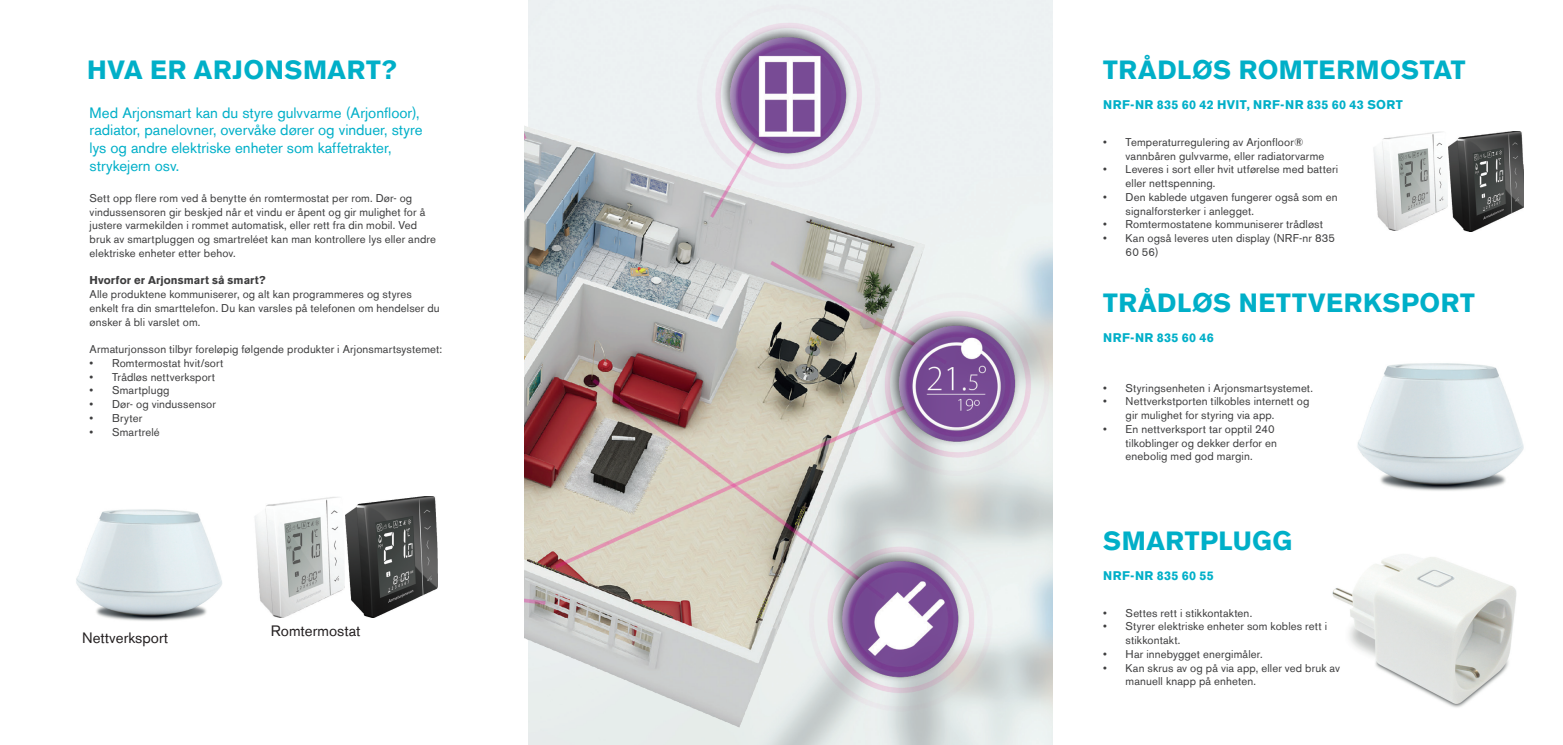
<style>
.page{position:relative;width:1563px;height:745px;background:#fff}
.page>*{position:absolute;margin:0;border:0;box-sizing:border-box;transform-origin:0 0}
.t1{font:700 26.25px "Akzidenz Grotesk BE";letter-spacing:.02em;color:#00afc8}
.t2{font:15px/17.5px "Akzidenz Grotesk BE";color:#00afc8}
.t3{font:15px "Akzidenz Grotesk BE";color:#231f20}
.t4{font:700 12.5px "Akzidenz Grotesk BE";letter-spacing:.025em;color:#00afc8}
.t5{font:11.25px/13.8px "Akzidenz Grotesk BE";letter-spacing:.01em;color:#3e3e3f}
.t6{font:700 11.25px "Akzidenz Grotesk BE";letter-spacing:.01em;color:#3e3e3f}
</style>
<div class="page">
<img style="left:1357px;top:363px;width:167px;height:127px">
<img style="left:1332px;top:554px;width:185px;height:154px">
<img style="left:1373px;top:132px;width:151px;height:99px">
<img style="left:525px;top:0;width:524px;height:744px">
<img style="left:76px;top:509px;width:146px;height:112px">
<img style="left:255px;top:496px;width:182px;height:121px">
<img style="left:524px;top:0;width:1px;height:744px">
<h1 class="t1" style="left:87px;top:55px;width:311px">HVA ER ARJONSMART?</h1>
<h2 class="t2" style="left:90px;top:104px;width:334px">Med Arjonsmart kan du styre gulvvarme (Arjonfloor), radiator, panelovner, overvåke dører og vinduer, styre lys og andre elektriske enheter som kaffetrakter, strykejern osv.</h2>
<p class="t5" style="left:90px;top:191px;width:348px">Sett opp flere rom ved å benytte én romtermostat per rom. Dør- og vindussensoren gir beskjed når et vindu er åpent og gir mulighet for å justere varmekilden i rommet automatisk, eller rett fra din mobil. Ved bruk av smartpluggen og smartreléet kan man kontrollere lys eller andre elektriske enheter etter behov.</p>
<p class="t6" style="left:90px;top:274px;width:178px">Hvorfor er Arjonsmart så smart?</p>
<p class="t5" style="left:90px;top:287px;width:352px">Alle produktene kommuniserer, og alt kan programmeres og styres enkelt fra din smarttelefon. Du kan varsles på telefonen om hendelser du ønsker å bli varslet om.</p>
<p class="t5" style="left:90px;top:342px;width:354px">Armaturjonsson tilbyr foreløpig følgende produkter i Arjonsmartsystemet:</p>
<p class="t5" style="left:90px;top:356px;width:135px">• Romtermostat hvit/sort</p>
<p class="t5" style="left:90px;top:369px;width:127px">• Trådløs nettverksport</p>
<p class="t5" style="left:90px;top:383px;width:81px">• Smartplugg</p>
<p class="t5" style="left:90px;top:397px;width:128px">• Dør- og vindussensor</p>
<p class="t5" style="left:90px;top:411px;width:54px">• Bryter</p>
<p class="t5" style="left:90px;top:424px;width:72px">• Smartrelé</p>
<h2 class="t3" style="left:82px;top:628px;width:87px">Nettverksport</h2>
<h2 class="t3" style="left:271px;top:621px;width:91px">Romtermostat</h2>
<h1 class="t1" style="left:1103px;top:55px;width:364px">TRÅDLØS ROMTERMOSTAT</h1>
<p class="t4" style="left:1103px;top:98px;width:301px">NRF-NR 835 60 42 HVIT, NRF-NR 835 60 43 SORT</p>
<p class="t5" style="left:1125px;top:135px;width:200px;text-indent:-22px">• Temperaturregulering av Arjonfloor® vannbåren gulvvarme, eller radiatorvarme</p>
<p class="t5" style="left:1125px;top:162px;width:214px;text-indent:-22px">• Leveres i sort eller hvit utførelse med batteri eller nettspenning.</p>
<p class="t5" style="left:1125px;top:190px;width:213px;text-indent:-22px">• Den kablede utgaven fungerer også som en signalforsterker i anlegget.</p>
<p class="t5" style="left:1103px;top:217px;width:221px">• Romtermostatene kommuniserer trådløst</p>
<p class="t5" style="left:1125px;top:231px;width:211px;text-indent:-22px">• Kan også leveres uten display (NRF-nr 835<br>60 56)</p>
<h1 class="t1" style="left:1103px;top:287px;width:373px">TRÅDLØS NETTVERKSPORT</h1>
<p class="t4" style="left:1103px;top:330px;width:112px">NRF-NR 835 60 46</p>
<p class="t5" style="left:1103px;top:380px;width:211px">• Styringsenheten i Arjonsmartsystemet.</p>
<p class="t5" style="left:1125px;top:394px;width:185px;text-indent:-22px">• Nettverkstporten tilkobles internett og gir mulighet for styring via app.</p>
<p class="t5" style="left:1125px;top:422px;width:153px;text-indent:-22px">• En nettverksport tar opptil 240 tilkoblinger og dekker derfor en enebolig med god margin.</p>
<h1 class="t1" style="left:1103px;top:525px;width:190px">SMARTPLUGG</h1>
<p class="t4" style="left:1103px;top:568px;width:112px">NRF-NR 835 60 55</p>
<p class="t5" style="left:1103px;top:605px;width:151px">• Settes rett i stikkontakten.</p>
<p class="t5" style="left:1125px;top:619px;width:203px;text-indent:-22px">• Styrer elektriske enheter som kobles rett i stikkontakt.</p>
<p class="t5" style="left:1103px;top:646px;width:161px">• Har innebygget energimåler.</p>
<p class="t5" style="left:1125px;top:660px;width:216px;text-indent:-22px">• Kan skrus av og på via app, eller ved bruk av manuell knapp på enheten.</p>
</div>
